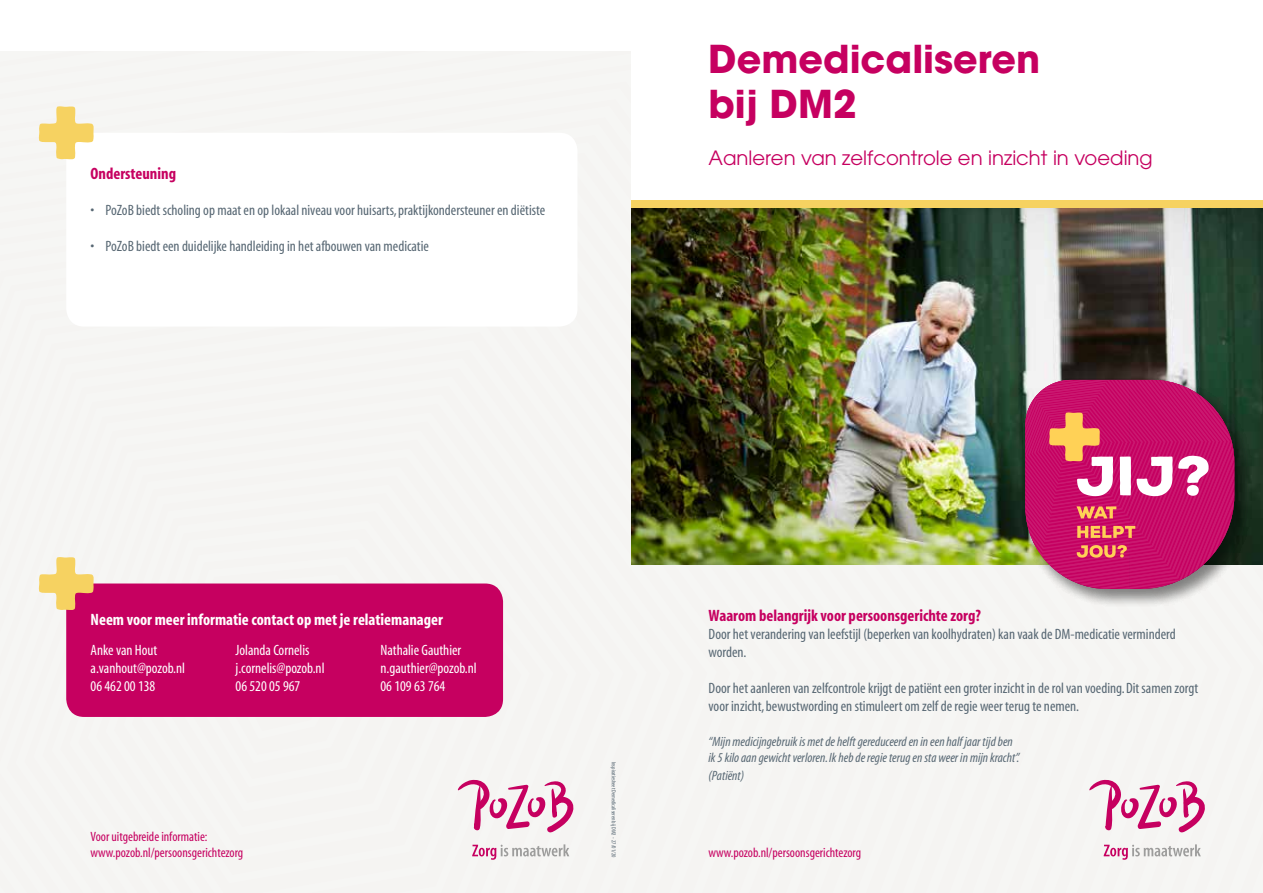
<style>
.page{position:relative;width:1263px;height:893px;background:#fff}
.page>*{position:absolute;margin:0;border:0;box-sizing:border-box;transform-origin:0 0}
.t1{font:700 38.1px/45.8px "Avant Garde";color:#c60060}
.t2{font:19.65px "Avant Garde";color:#c60060}
.t3{font:700 condensed 16.5px "Myriad";color:#c60060}
.t4{font:700 condensed 16.5px "Myriad";color:#fff}
.t5{font:condensed 15px/18px "Myriad";color:#576773}
.t6{font:condensed 15px/18px "Myriad";color:#fff}
.t7{font:italic condensed 13.5px/16.2px "Myriad";color:#576773}
.t8{font:condensed 13.5px/16.2px "Myriad";color:#c60060}
.t9{font:condensed 6px "Myriad";color:#576773}
</style>
<div class="page">
<div style="left:0;top:51px;width:1263px;height:734px;background:#f6f5f3"></div>
<div style="left:847px;top:565px;width:416px;height:43px;background:#f6f5f3"></div>
<div style="left:0;top:785px;width:1263px;height:108px;background:#f5f4f2"></div>
<div style="left:631px;top:200px;width:632px;height:19px;background:#f6d261"></div>
<div style="left:631px;top:0;width:632px;height:200px;background:#fff"></div>
<img style="left:631px;top:208px;width:632px;height:357px">
<img style="left:1008px;top:344px;width:254px;height:265px">
<svg style="left:1089px;top:780px;width:116px;height:53px"></svg>
<svg style="left:1104px;top:844px;width:97px;height:16px"></svg>
<svg style="left:458px;top:780px;width:115px;height:53px"></svg>
<svg style="left:472px;top:844px;width:97px;height:16px"></svg>
<svg style="left:1025px;top:380px;width:209px;height:209px"></svg>
<div style="left:66px;top:133px;width:511px;height:194px;background:#fff;border-radius:18px"></div>
<svg style="left:39px;top:106px;width:55px;height:53px"></svg>
<div style="left:66px;top:583px;width:437px;height:134px;background:#c60060;border-radius:18px"></div>
<svg style="left:39px;top:557px;width:55px;height:53px"></svg>
<p class="t3" style="left:91px;top:165px;width:87px">Ondersteuning</p>
<p class="t5" style="left:91px;top:201px;width:456px">• PoZoB biedt scholing op maat en op lokaal niveau voor huisarts, praktijkondersteuner en diëtiste</p>
<p class="t5" style="left:91px;top:237px;width:340px">• PoZoB biedt een duidelijke handleiding in het afbouwen van medicatie</p>
<h1 class="t1" style="left:708px;top:36px;width:333px">Demedicaliseren bij DM2</h1>
<h2 class="t2" style="left:708px;top:146px;width:446px">Aanleren van zelfcontrole en inzicht in voeding</h2>
<p class="t4" style="left:91px;top:611px;width:354px">Neem voor meer informatie contact op met je relatiemanager</p>
<p class="t6" style="left:91px;top:641px;width:96px">Anke van Hout a.vanhout@pozob.nl<br>06 462 00 138</p>
<p class="t6" style="left:236px;top:641px;width:90px">Jolanda Cornelis j.cornelis@pozob.nl<br>06 520 05 967</p>
<p class="t6" style="left:380px;top:641px;width:98px">Nathalie Gauthier n.gauthier@pozob.nl<br>06 109 63 764</p>
<p class="t8" style="left:91px;top:829px;width:154px">Voor uitgebreide informatie: www.pozob.nl/persoonsgerichtezorg</p>
<p class="t9" style="left:617px;top:762px;width:97px;rotate:90deg">Inspiratiesheet Demedicaliseren bij DM2 - 27/01/20</p>
<p class="t3" style="left:708px;top:608px;width:274px">Waarom belangrijk voor persoonsgerichte zorg?</p>
<p class="t5" style="left:708px;top:626px;width:469px">Door het verandering van leefstijl (beperken van koolhydraten) kan vaak de DM-medicatie verminderd worden.</p>
<p class="t5" style="left:708px;top:680px;width:491px">Door het aanleren van zelfcontrole krijgt de patiënt een groter inzicht in de rol van voeding. Dit samen zorgt voor inzicht, bewustwording en stimuleert om zelf de regie weer terug te nemen.</p>
<p class="t7" style="left:708px;top:734px;width:312px">“Mijn medicijngebruik is met de helft gereduceerd en in een half jaar tijd ben ik 5 kilo aan gewicht verloren. Ik heb de regie terug en sta weer in mijn kracht”.</p>
<p class="t7" style="left:708px;top:768px;width:37px">(Patiënt)</p>
<p class="t8" style="left:708px;top:845px;width:154px">www.pozob.nl/persoonsgerichtezorg</p>
</div>
